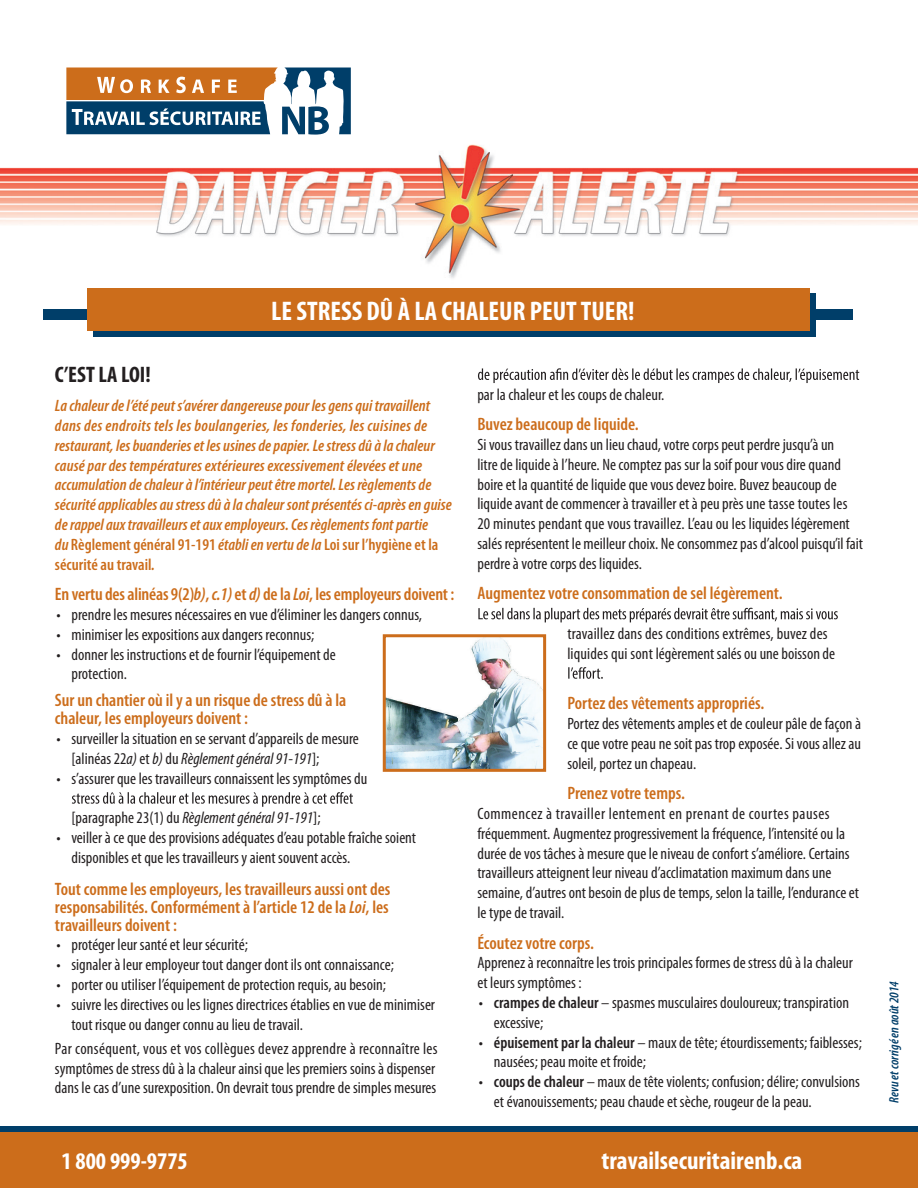
<style>
.page{position:relative;width:918px;height:1188px;background:#fff}
.page>*{position:absolute;margin:0;border:0;box-sizing:border-box;transform-origin:0 0}
.t1{font:700 condensed 27px "Myriad Pro";color:#fff}
.t2{font:700 condensed 25.5px "Myriad Pro";color:#fff}
.t3{font:700 condensed 24px "Myriad Pro";color:#fff}
.t4{font:700 condensed 22.5px "Myriad Pro";color:#231f20}
.t5{font:600 condensed 18px/18px "Myriad Pro";color:#cc6d1b}
.t6{font:condensed 16.5px/19.8px "Myriad Pro";color:#231f20}
.t7{font:italic 600 condensed 16.5px/19.8px "Myriad Pro";color:#cc6d1b}
.t8{font:italic condensed 16.5px "Myriad Pro";color:#231f20}
.t9{font:italic 600 condensed 13.5px "Myriad Pro";color:#003e69}
.s1{font-style:normal}
.s2{font-style:italic}
.s3{font-weight:600}
</style>
<div class="page">
<div style="left:0;top:1126px;width:918px;height:20px;background:#003e69"></div>
<div style="left:0;top:1132px;width:918px;height:56px;background:#cc6d1b"></div>
<svg style="left:66px;top:68px;width:285px;height:67px"></svg>
<img style="left:387px;top:638px;width:155px;height:130px">
<div style="left:383px;top:634px;width:163px;height:138px;border:3px solid #cc6d1b"></div>
<svg style="left:72px;top:792px;width:281px;height:15px"></svg>
<svg style="left:478px;top:368px;width:381px;height:15px"></svg>
<svg style="left:478px;top:608px;width:360px;height:14px"></svg>
<svg style="left:568px;top:667px;width:35px;height:12px"></svg>
<img style="left:0;top:144px;width:918px;height:134px">
<div style="left:44px;top:310px;width:810px;height:10px;background:#003e69"></div>
<div style="left:93px;top:294px;width:723px;height:43px;background:#003e69"></div>
<div style="left:87px;top:288px;width:723px;height:43px;background:#cc6d1b"></div>
<h1 class="t1" style="left:271px;top:294px;width:365px">LE STRESS DÛ À LA CHALEUR PEUT TUER!</h1>
<h1 class="t1" style="left:277px;top:301px;width:365px">LE STRESS DÛ À LA CHALEUR PEUT TUER!</h1>
<h3 class="t4" style="left:55px;top:361px;width:97px">C’EST LA LOI!</h3>
<p class="t7" style="left:55px;top:396px;width:398px">La chaleur de l’été peut s’avérer dangereuse pour les gens qui travaillent dans des endroits tels les boulangeries, les fonderies, les cuisines de restaurant, les buanderies et les usines de papier. Le stress dû à la chaleur causé par des températures extérieures excessivement élevées et une accumulation de chaleur à l’intérieur peut être mortel. Les règlements de sécurité applicables au stress dû à la chaleur sont présentés ci-après en guise de rappel aux travailleurs et aux employeurs. Ces règlements font partie<br>du <span class="s1">Règlement général 91-191</span> établi en vertu de la <span class="s1">Loi sur l’hygiène et la sécurité au travail</span>.</p>
<p class="t5" style="left:55px;top:586px;width:401px">En vertu desalinéas 9(2)<span class="s2">b)</span>, <span class="s2">c.1)</span>et <span class="s2">d)</span> dela<span class="s2">Loi</span>, les employeurs doivent :</p>
<p class="t6" style="left:56px;top:604px;width:367px">• prendre les mesures nécessaires en vue d’éliminer les dangers connus,</p>
<p class="t6" style="left:56px;top:624px;width:260px">• minimiser les expositions aux dangers reconnus;</p>
<p class="t6" style="left:71px;top:644px;width:266px;text-indent:-15px">• donner les instructions et de fournir l’équipement de protection.</p>
<p class="t5" style="left:55px;top:692px;width:293px">Sur un chantier où il y a un risque de stress dû à la chaleur, les employeurs doivent :</p>
<p class="t6" style="left:71px;top:729px;width:289px;text-indent:-15px">• surveiller la situation en se servant d’appareils de mesure [alinéas 22<span class="s2">a)</span> et <span class="s2">b)</span> du <span class="s2">Règlement général 91-191</span>];</p>
<p class="t6" style="left:56px;top:768px;width:312px">• s’assurer que les travailleurs connaissent les symptômes du</p>
<p class="t8" style="left:71px;top:808px;width:251px"><span class="s1">[paragraphe 23(1) du</span> Règlement général 91-191<span class="s1">];</span></p>
<p class="t6" style="left:71px;top:828px;width:346px;text-indent:-15px">• veiller à ce que des provisions adéquates d’eau potable fraîche soient disponibles et que les travailleurs y aient souvent accès.</p>
<p class="t5" style="left:55px;top:880px;width:337px;text-align:justify">Tout comme les employeurs, les travailleurs aussi ont des responsabilités. Conformément à l’article 12 de la <span class="s2">Loi</span>, les travailleurs doivent :</p>
<p class="t6" style="left:56px;top:935px;width:193px">• protéger leur santé et leur sécurité;</p>
<p class="t6" style="left:56px;top:955px;width:339px">• signaler à leur employeur tout danger dont ils ont connaissance;</p>
<p class="t6" style="left:56px;top:974px;width:331px">• porter ou utiliser l’équipement de protection requis, au besoin;</p>
<p class="t6" style="left:71px;top:994px;width:365px;text-indent:-15px">• suivre les directives ou les lignes directrices établies en vue de minimiser tout risque ou danger connu au lieu de travail.</p>
<p class="t6" style="left:55px;top:1038px;width:384px">Par conséquent, vous et vos collègues devez apprendre à reconnaître les symptômes de stress dû à la chaleur ainsi que les premiers soins à dispenser dans le cas d’une surexposition. On devrait tous prendre de simples mesures</p>
<p class="t6" style="left:477px;top:384px;width:189px">par la chaleur et les coups de chaleur.</p>
<p class="t5" style="left:477px;top:416px;width:163px">Buvez beaucoup de liquide.</p>
<p class="t6" style="left:477px;top:435px;width:387px">Si vous travaillez dans un lieu chaud, votre corps peut perdre jusqu’à un<br>litre de liquide à l’heure. Ne comptez pas sur la soif pour vous dire quand boire et la quantité de liquide que vous devez boire. Buvez beaucoup de liquide avant de commencer à travailler et à peu près une tasse toutes les 20 minutes pendant que vous travaillez. L’eau ou les liquides légèrement salés représentent le meilleur choix. Ne consommez pas d’alcool puisqu’il fait perdre à votre corps des liquides.</p>
<p class="t5" style="left:477px;top:585px;width:307px">Augmentez votre consommation de sel légèrement.</p>
<p class="t6" style="left:567px;top:624px;width:269px">travaillez dans des conditions extrêmes, buvez des liquides qui sont légèrement salés ou une boisson de</p>
<p class="t5" style="left:567px;top:695px;width:198px">Portez des vêtements appropriés.</p>
<p class="t6" style="left:567px;top:714px;width:295px;text-align:justify">Portez des vêtements amples et de couleur pâle de façon à ce que votre peau ne soit pas trop exposée. Si vous allez au soleil, portez un chapeau.</p>
<p class="t5" style="left:567px;top:785px;width:119px">Prenez votre temps.</p>
<p class="t6" style="left:477px;top:804px;width:383px">Commencez à travailler lentement en prenant de courtes pauses fréquemment. Augmentez progressivement la fréquence, l’intensité ou la durée de vos tâches à mesure que le niveau de confort s’améliore. Certains travailleurs atteignent leur niveau d’acclimatation maximum dans une semaine, d’autres ont besoin de plus de temps, selon la taille, l’endurance et le type de travail.</p>
<p class="t5" style="left:477px;top:934px;width:118px">Écoutez votre corps.</p>
<p class="t6" style="left:477px;top:953px;width:377px">Apprenez à reconnaître les trois principales formes de stress dû à la chaleur et leurs symptômes :</p>
<p class="t6" style="left:494px;top:993px;width:357px;text-indent:-15px">• <span class="s3">crampes de chaleur</span> – spasmes musculaires douloureux; transpiration excessive;</p>
<p class="t6" style="left:494px;top:1032px;width:370px;text-indent:-15px">• <span class="s3">épuisement par la chaleur</span> – maux de tête; étourdissements; faiblesses; nausées; peau moite et froide;</p>
<p class="t6" style="left:494px;top:1072px;width:368px;text-indent:-15px">• <span class="s3">coups de chaleur</span> – maux de tête violents; confusion; délire; convulsions et évanouissements; peau chaude et sèche, rougeur de la peau.</p>
<h3 class="t3" style="left:61px;top:1146px;width:128px">1 800 999-9775</h3>
<h2 class="t2" style="left:601px;top:1144px;width:202px">travailsecuritairenb.ca</h2>
<p class="t9" style="left:887px;top:1103px;width:123px;rotate:-90deg">Revu et corrigé en août 2014</p>
</div>
